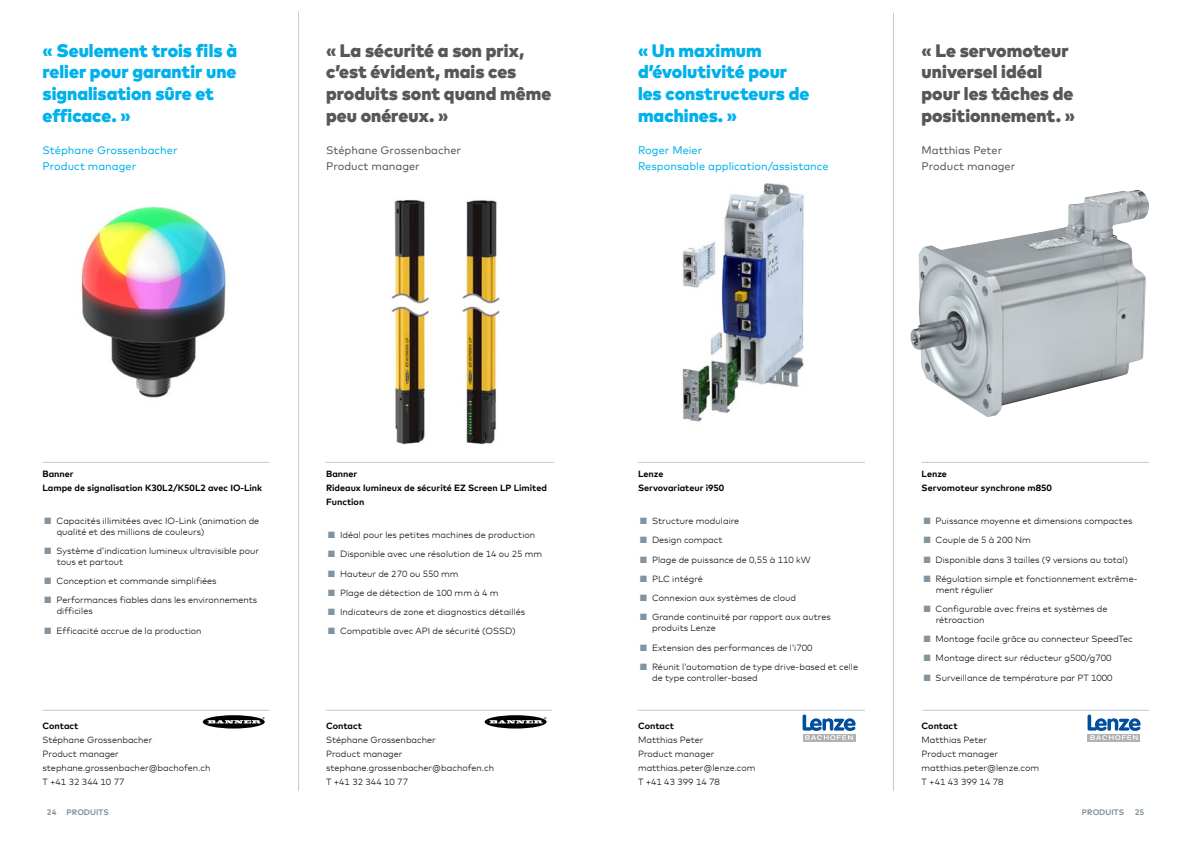
<style>
.page{position:relative;width:1191px;height:842px;background:#fff}
.page>*{position:absolute;margin:0;border:0;box-sizing:border-box;transform-origin:0 0}
.t1{font:900 18px/21.6px "Mark Offc Pro";color:#575756}
.t2{font:900 18px/21.6px "Mark Offc Pro";color:#00b1eb}
.t3{font:11px/16px "Mark Offc Pro";color:#00b1eb}
.t4{font:11px/16px "Mark Offc Pro";color:#575756}
.t5{font:300 9px/14px "Mark Offc Pro";color:#000}
.t6{font:700 9px/14px "Mark Offc Pro";color:#000}
.t7{font:700 8px "Mark Offc Pro";color:#81949f}
.s1{font-weight:700;color:#81949f}
</style>
<div class="page">
<hr style="left:298px;top:11px;width:1px;height:780px;background:#becad1">
<hr style="left:893px;top:13px;width:1px;height:778px;background:#becad1">
<hr style="left:43px;top:462px;width:226px;height:1px;background:#becad1">
<hr style="left:43px;top:710px;width:226px;height:1px;background:#becad1">
<hr style="left:325px;top:462px;width:229px;height:1px;background:#becad1">
<hr style="left:638px;top:462px;width:227px;height:1px;background:#becad1">
<hr style="left:921px;top:462px;width:228px;height:1px;background:#becad1">
<hr style="left:326px;top:710px;width:226px;height:1px;background:#becad1">
<hr style="left:638px;top:710px;width:227px;height:1px;background:#becad1">
<hr style="left:922px;top:710px;width:227px;height:1px;background:#becad1">
<img style="left:682px;top:184px;width:122px;height:238px">
<svg style="left:203px;top:715px;width:62px;height:13px"></svg>
<svg style="left:208px;top:717px;width:56px;height:6px"></svg>
<div style="left:802px;top:734px;width:53px;height:7px;background:#b3b2b2"></div>
<svg style="left:802px;top:714px;width:53px;height:26px"></svg>
<div style="left:1087px;top:734px;width:53px;height:7px;background:#b3b2b2"></div>
<svg style="left:1087px;top:714px;width:53px;height:26px"></svg>
<img style="left:81px;top:206px;width:145px;height:192px">
<svg style="left:484px;top:715px;width:62px;height:13px"></svg>
<svg style="left:489px;top:717px;width:57px;height:6px"></svg>
<img style="left:391px;top:199px;width:109px;height:246px">
<img style="left:910px;top:190px;width:239px;height:227px">
<h1 class="t2" style="left:43px;top:38px;width:196px">« Seulement trois fils à relier pour garantir une signalisation sûre et efficace. »</h1>
<p class="t3" style="left:43px;top:141px;width:137px">Stéphane Grossenbacher<br>Product manager</p>
<h1 class="t1" style="left:326px;top:38px;width:227px">« La sécurité a son prix, c’est évident, mais ces produits sont quand même peu onéreux. »</h1>
<p class="t4" style="left:326px;top:141px;width:137px">Stéphane Grossenbacher<br>Product manager</p>
<h1 class="t2" style="left:638px;top:38px;width:173px">« Un maximum d’évolutivité pour les constructeurs de machines. »</h1>
<p class="t3" style="left:638px;top:141px;width:192px">Roger Meier<br>Responsable application/assistance</p>
<h1 class="t1" style="left:921px;top:38px;width:155px">« Le servomoteur universel idéal pour les tâches de positionnement. »</h1>
<p class="t4" style="left:921px;top:141px;width:95px">Matthias Peter<br>Product manager</p>
<p class="t6" style="left:43px;top:466px;width:221px">Banner<br>Lampe de signalisation K30L2/K50L2 avec IO-Link</p>
<p class="t5" style="left:57px;top:515px;width:204px;line-height:10.8px;text-indent:-13px"><span class="s1">■</span> Capacités illimitées avec IO-Link (animation de qualité et des millions de couleurs)</p>
<p class="t5" style="left:57px;top:545px;width:204px;line-height:10.8px;text-indent:-13px"><span class="s1">■</span> Système d’indication lumineux ultravisible pour tous et partout</p>
<p class="t5" style="left:44px;top:573px;width:174px"><span class="s1">■</span> Conception et commande simplifiées</p>
<p class="t5" style="left:57px;top:594px;width:202px;line-height:10.8px;text-indent:-13px"><span class="s1">■</span> Performances fiables dans les environnements difficiles</p>
<p class="t5" style="left:44px;top:623px;width:159px"><span class="s1">■</span> Efficacité accrue de la production</p>
<p class="t6" style="left:43px;top:718px;width:37px">Contact</p>
<p class="t5" style="left:43px;top:732px;width:170px">Stéphane Grossenbacher<br>Product manager stephane.grossenbacher@bachofen.ch<br>T +41 32 344 10 77</p>
<p class="t6" style="left:326px;top:466px;width:222px">Banner<br>Rideaux lumineux de sécurité EZ Screen LP Limited<br>Function</p>
<p class="t5" style="left:327px;top:527px;width:209px"><span class="s1">■</span> Idéal pour les petites machines de production</p>
<p class="t5" style="left:327px;top:546px;width:216px"><span class="s1">■</span> Disponible avec une résolution de 14 ou 25 mm</p>
<p class="t5" style="left:327px;top:566px;width:133px"><span class="s1">■</span> Hauteur de 270 ou 550 mm</p>
<p class="t5" style="left:327px;top:585px;width:172px"><span class="s1">■</span> Plage de détection de 100 mm à 4 m</p>
<p class="t5" style="left:327px;top:604px;width:199px"><span class="s1">■</span> Indicateurs de zone et diagnostics détaillés</p>
<p class="t5" style="left:327px;top:623px;width:190px"><span class="s1">■</span> Compatible avec API de sécurité (OSSD)</p>
<p class="t6" style="left:326px;top:718px;width:37px">Contact</p>
<p class="t5" style="left:326px;top:732px;width:170px">Stéphane Grossenbacher<br>Product manager stephane.grossenbacher@bachofen.ch<br>T +41 32 344 10 77</p>
<p class="t6" style="left:638px;top:466px;width:88px">Lenze<br>Servovariateur i950</p>
<p class="t5" style="left:639px;top:513px;width:101px"><span class="s1">■</span> Structure modulaire</p>
<p class="t5" style="left:639px;top:532px;width:85px"><span class="s1">■</span> Design compact</p>
<p class="t5" style="left:639px;top:552px;width:173px"><span class="s1">■</span> Plage de puissance de 0,55 à 110 kW</p>
<p class="t5" style="left:639px;top:571px;width:65px"><span class="s1">■</span> PLC intégré</p>
<p class="t5" style="left:639px;top:590px;width:158px"><span class="s1">■</span> Connexion aux systèmes de cloud</p>
<p class="t5" style="left:652px;top:611px;width:180px;line-height:10.8px;text-indent:-13px"><span class="s1">■</span> Grande continuité par rapport aux autres produits Lenze</p>
<p class="t5" style="left:639px;top:640px;width:175px"><span class="s1">■</span> Extension des performances de l’i700</p>
<p class="t5" style="left:652px;top:660px;width:207px;line-height:10.8px;text-indent:-13px"><span class="s1">■</span> Réunit l’automation de type drive-based et celle de type controller-based</p>
<p class="t6" style="left:638px;top:718px;width:37px">Contact</p>
<p class="t5" style="left:638px;top:732px;width:119px">Matthias Peter<br>Product manager matthias.peter@lenze.com<br>T +41 43 399 14 78</p>
<p class="t6" style="left:921px;top:466px;width:132px">Lenze<br>Servomoteur synchrone m850</p>
<p class="t5" style="left:923px;top:513px;width:211px"><span class="s1">■</span> Puissance moyenne et dimensions compactes</p>
<p class="t5" style="left:923px;top:532px;width:109px"><span class="s1">■</span> Couple de 5 à 200 Nm</p>
<p class="t5" style="left:923px;top:552px;width:206px"><span class="s1">■</span> Disponible dans 3 tailles (9 versions au total)</p>
<p class="t5" style="left:935px;top:572px;width:203px;line-height:10.8px;text-indent:-13px"><span class="s1">■</span> Régulation simple et fonctionnement extrême&shy;ment régulier</p>
<p class="t5" style="left:935px;top:603px;width:173px;line-height:10.8px;text-indent:-13px"><span class="s1">■</span> Configurable avec freins et systèmes de rétroaction</p>
<p class="t5" style="left:923px;top:631px;width:211px"><span class="s1">■</span> Montage facile grâce au connecteur SpeedTec</p>
<p class="t5" style="left:923px;top:650px;width:190px"><span class="s1">■</span> Montage direct sur réducteur g500/g700</p>
<p class="t5" style="left:923px;top:670px;width:191px"><span class="s1">■</span> Surveillance de température par PT 1000</p>
<p class="t6" style="left:921px;top:718px;width:37px">Contact</p>
<p class="t5" style="left:921px;top:732px;width:119px">Matthias Peter<br>Product manager matthias.peter@lenze.com<br>T +41 43 399 14 78</p>
<p class="t7" style="left:47px;top:806px;width:11px">24</p>
<p class="t7" style="left:1134px;top:806px;width:11px">25</p>
<p class="t7" style="left:67px;top:806px;width:44px">PRODUITS</p>
<p class="t7" style="left:1082px;top:806px;width:44px">PRODUITS</p>
</div>
